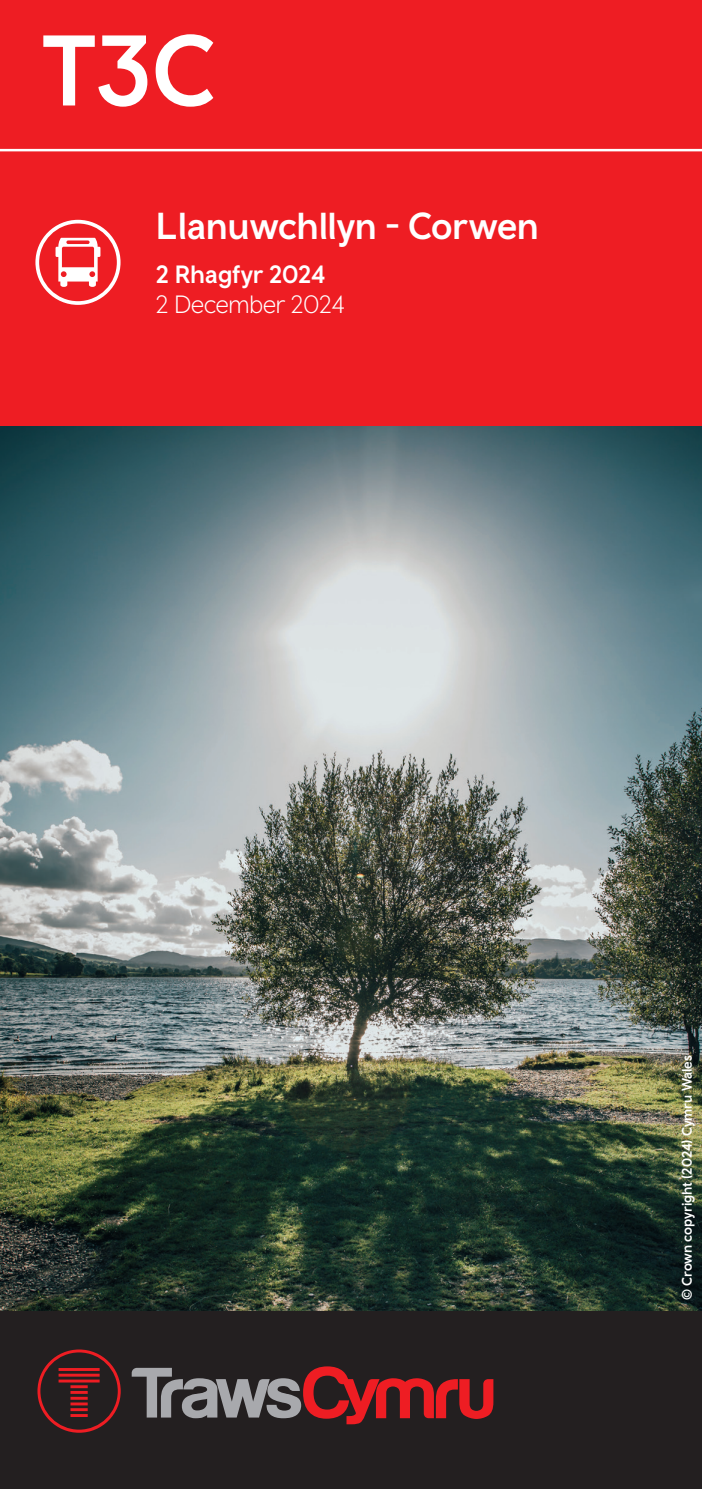
<style>
.page{position:relative;width:702px;height:1489px;background:#fff}
.page>*{position:absolute;margin:0;border:0;box-sizing:border-box;transform-origin:0 0}
.t1{font:500 100px "Wales Sans Body";color:#fff}
.t2{font:500 37.5px "Wales Sans Body";letter-spacing:-.01em;color:#fff}
.t3{font:300 25px "Wales Sans Body";letter-spacing:-.01em;color:#fff}
.t4{font:500 25px "Wales Sans Body";color:#fff}
.t5{font:500 14px "Wales Sans Body";letter-spacing:-.005em;color:#fff}
</style>
<div class="page">
<img style="left:0;top:425px;width:702px;height:886px">
<div style="left:0;top:0;width:702px;height:425px;background:#ee1d23"></div>
<div style="left:0;top:1311px;width:702px;height:177px;background:#231f20"></div>
<svg style="left:35px;top:220px;width:85px;height:85px"></svg>
<hr style="left:0;top:149px;width:702px;height:2px;background:#fff">
<svg style="left:37px;top:1349px;width:84px;height:83px"></svg>
<svg style="left:132px;top:1366px;width:361px;height:58px"></svg>
<h1 class="t1" style="left:43px;top:10px;width:174px">T3C</h1>
<h2 class="t2" style="left:156px;top:203px;width:384px">Llanuwchllyn - Corwen</h2>
<h3 class="t4" style="left:156px;top:259px;width:171px">2 Rhagfyr 2024</h3>
<h3 class="t3" style="left:156px;top:289px;width:190px">2 December 2024</h3>
<p class="t5" style="left:678px;top:1299px;width:246px;rotate:-90deg">© Crown copyright (2024) Cymru Wales</p>
</div>
